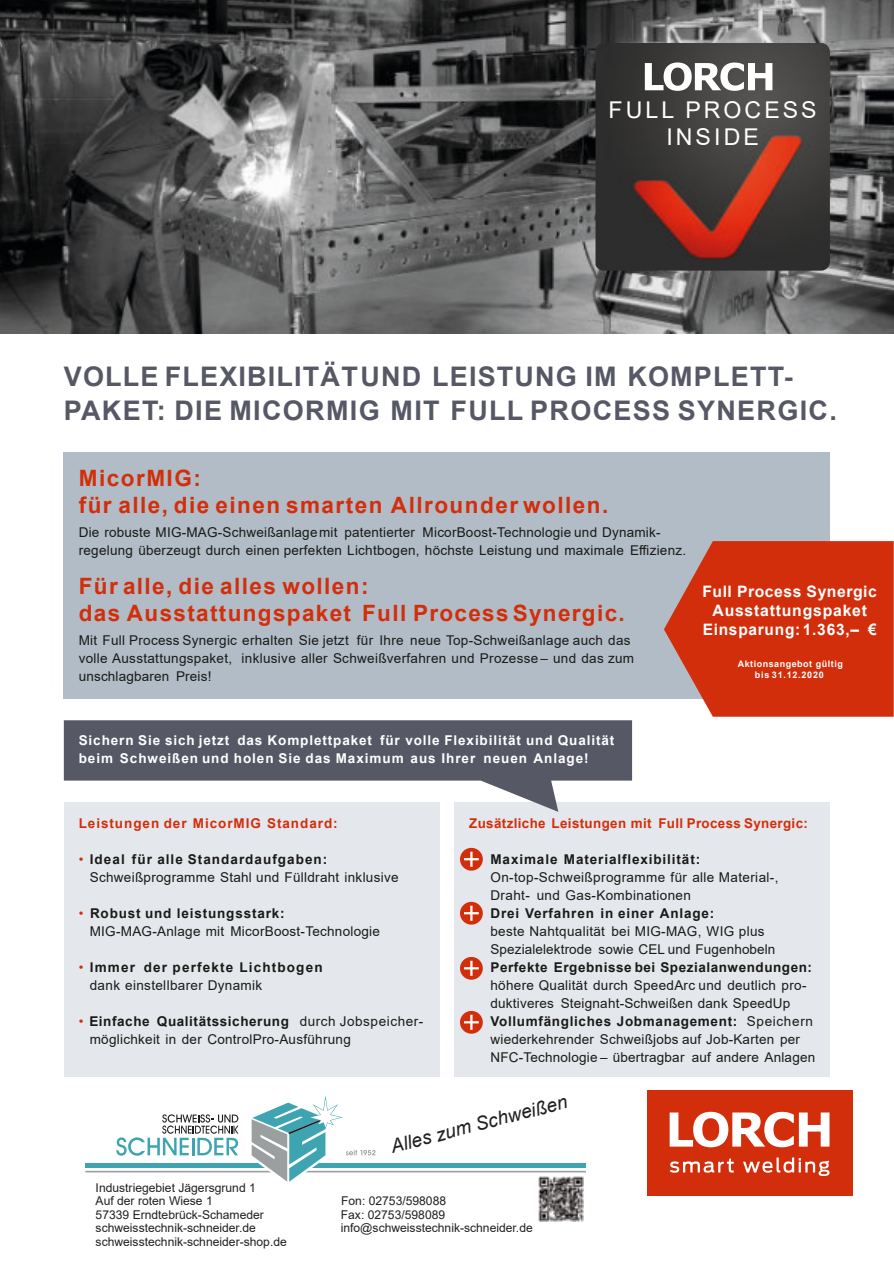
<style>
.page{position:relative;width:894px;height:1263px;background:#fff}
.page>*{position:absolute;margin:0;border:0;box-sizing:border-box;transform-origin:0 0}
.t1{font:700 27px/34.5px "Arial";letter-spacing:.045em;color:#575866}
.t2{font:23.1px/27.8px "Arial";letter-spacing:.13em;color:#fff;text-align:center}
.t3{font:700 22.5px/27px "Arial";letter-spacing:.06em;color:#d32e0b}
.t4{font:italic 19.05px "Arial";color:#221f20}
.t5{font:700 15.75px/18.9px "Arial";letter-spacing:.05em;color:#fff;text-align:center}
.t6{font:13.5px/18px "Arial";letter-spacing:.02em;color:#1a1a18}
.t7{font:700 13.5px/18px "Arial";letter-spacing:.065em;color:#fff}
.t8{font:700 13.5px "Arial";letter-spacing:.06em;color:#1a1a18}
.t9{font:700 13.5px/18px "Arial";letter-spacing:.085em;color:#1a1a18}
.t10{font:700 13.5px "Arial";letter-spacing:.025em;color:#d32e0b}
.t11{font:700 13.5px "Arial";letter-spacing:.04em;color:#1a1a18}
.t12{font:700 13.5px "Arial";letter-spacing:.07em;color:#d32e0b}
.t13{font:12.15px/13.5px "Arial";color:#221f20}
.t14{font:700 9px/10.8px "Arial";letter-spacing:.055em;color:#fff;text-align:center}
.s1{color:#d32e0b}
.s2{font-weight:700}
.s3{font-weight:400;color:#d32e0b}
.s4{font-weight:400}
</style>
<div class="page">
<div style="left:454px;top:802px;width:375px;height:275px;background:#e4e7eb"></div>
<div style="left:64px;top:452px;width:765px;height:246px;background:#b1bcc6"></div>
<div style="left:646px;top:1090px;width:205px;height:105px;background:#d32e0b"></div>
<svg style="left:669px;top:1112px;width:160px;height:35px"></svg>
<svg style="left:669px;top:1157px;width:160px;height:19px"></svg>
<svg style="left:64px;top:720px;width:568px;height:92px;fill:#575866"></svg>
<div style="left:64px;top:802px;width:375px;height:275px;background:#e4e7eb"></div>
<img style="left:0;top:0;width:893px;height:334px">
<img style="left:595px;top:43px;width:234px;height:228px">
<svg style="left:644px;top:62px;width:128px;height:29px"></svg>
<svg style="left:663px;top:541px;width:230px;height:176px;background:#d04224"></svg>
<div style="left:460px;top:848px;width:22px;height:23px;background:#d32e0b;border-radius:50%"></div>
<svg style="left:464px;top:852px;width:14px;height:15px"></svg>
<div style="left:460px;top:902px;width:22px;height:23px;background:#d32e0b;border-radius:50%"></div>
<svg style="left:464px;top:906px;width:14px;height:15px"></svg>
<div style="left:460px;top:957px;width:22px;height:23px;background:#d32e0b;border-radius:50%"></div>
<svg style="left:464px;top:961px;width:14px;height:15px"></svg>
<div style="left:460px;top:1011px;width:22px;height:23px;background:#d32e0b;border-radius:50%"></div>
<svg style="left:464px;top:1015px;width:14px;height:15px"></svg>
<div style="left:85px;top:1163px;width:500px;height:5px;background:#3fa4b2"></div>
<hr style="left:85px;top:1171px;width:500px;height:1px;background:#9c9fa0">
<svg style="left:116px;top:1114px;width:122px;height:42px"></svg>
<svg style="left:249px;top:1095px;width:126px;height:87px"></svg>
<img style="left:538px;top:1177px;width:45px;height:44px">
<h2 class="t2" style="left:608px;top:98px;width:209px">FULL PROCESS<br>INSIDE</h2>
<h1 class="t1" style="left:64px;top:361px;width:774px">VOLLE FLEXIBILITÄTUND LEISTUNG IM KOMPLETT-<br>PAKET: DIE MICORMIG MIT FULL PROCESS SYNERGIC.</h1>
<h3 class="t3" style="left:79px;top:467px;width:531px">MicorMIG:<br>für alle, die einen smarten Allrounder wollen.</h3>
<p class="t6" style="left:79px;top:525px;width:608px">Die robuste MIG-MAG-Schweißanlagemit patentierter MicorBoost-Technologie und Dynamik&shy;regelung überzeugt durch einen perfekten Lichtbogen, höchste Leistung und maximale Effizienz.</p>
<h3 class="t3" style="left:79px;top:575px;width:547px">Für alle, die alles wollen:<br>das Ausstattungspaket Full Process Synergic.</h3>
<p class="t6" style="left:79px;top:633px;width:556px">Mit Full Process Synergic erhalten Sie jetzt für Ihre neue Top-Schweißanlage auch das volle Ausstattungspaket, inklusive aller Schweißverfahren und Prozesse – und das zum unschlagbaren Preis!</p>
<p class="t5" style="left:702px;top:583px;width:176px">Full Process Synergic<br>Ausstattungspaket<br>Einsparung: 1.363,– €</p>
<p class="t14" style="left:737px;top:659px;width:106px">Aktionsangebot gültig bis 31.12.2020</p>
<p class="t7" style="left:79px;top:733px;width:537px">Sichern Sie sich jetzt das Komplettpaket für volle Flexibilität und Qualität beim Schweißen und holen Sie das Maximum aus Ihrer neuen Anlage!</p>
<p class="t12" style="left:79px;top:818px;width:260px">Leistungen der MicorMIG Standard:</p>
<p class="t6" style="left:90px;top:851px;width:310px;text-indent:-11px"><span class="s1">•</span> <span class="s2">Ideal für alle Standardaufgaben:<br></span>Schweißprogramme Stahl und Fülldraht inklusive</p>
<p class="t6" style="left:90px;top:905px;width:292px;text-indent:-11px"><span class="s1">•</span> <span class="s2">Robust und leistungsstark:<br></span>MIG-MAG-Anlage mit MicorBoost-Technologie</p>
<p class="t9" style="left:90px;top:959px;width:234px;text-indent:-11px"><span class="s3">•</span> Immer der perfekte Lichtbogen <span class="s4">dank einstellbarer Dynamik</span></p>
<p class="t6" style="left:90px;top:1013px;width:335px;text-indent:-11px"><span class="s1">•</span> <span class="s2">Einfache Qualitätssicherung</span> durch Jobspeicher&shy;möglichkeit in der ControlPro-Ausführung</p>
<p class="t10" style="left:469px;top:818px;width:340px">Zusätzliche Leistungen mit Full Process Synergic:</p>
<p class="t8" style="left:490px;top:854px;width:211px">Maximale Materialflexibilität:</p>
<p class="t6" style="left:490px;top:870px;width:289px">On-top-Schweißprogramme für alle Material-,<br>Draht- und Gas-Kombinationen</p>
<p class="t8" style="left:490px;top:908px;width:225px">Drei Verfahren in einer Anlage:</p>
<p class="t6" style="left:490px;top:924px;width:286px">beste Nahtqualität bei MIG-MAG, WIG plus<br>Spezialelektrode sowie CEL und Fugenhobeln</p>
<p class="t11" style="left:490px;top:962px;width:323px">Perfekte Ergebnisse bei Spezialanwendungen:</p>
<p class="t6" style="left:490px;top:978px;width:326px">höhere Qualität durch SpeedArc und deutlich pro&shy;duktiveres Steignaht-Schweißen dank SpeedUp <span class="s2">Vollumfängliches Jobmanagement:</span> Speichern wiederkehrender Schweißjobs auf Job-Karten per NFC-Technologie – übertragbar auf andere Anlagen</p>
<p class="t13" style="left:96px;top:1182px;width:162px">Industriegebiet Jägersgrund 1<br>Auf der roten Wiese 1</p>
<h3 class="t4" style="left:389px;top:1140px;width:183px;rotate:-15deg">Alles zum Schweißen</h3>
<p class="t13" style="left:341px;top:1195px;width:106px">Fon: 02753/598088</p>
<p class="t13" style="left:96px;top:1209px;width:170px">57339 Erndtebrück-Schameder</p>
<p class="t13" style="left:341px;top:1209px;width:106px">Fax: 02753/598089</p>
<p class="t13" style="left:96px;top:1222px;width:162px">schweisstechnik-schneider.de</p>
<p class="t13" style="left:340px;top:1222px;width:193px">info@schweisstechnik-schneider.de</p>
<p class="t13" style="left:96px;top:1236px;width:193px">schweisstechnik-schneider-shop.de</p>
</div>
